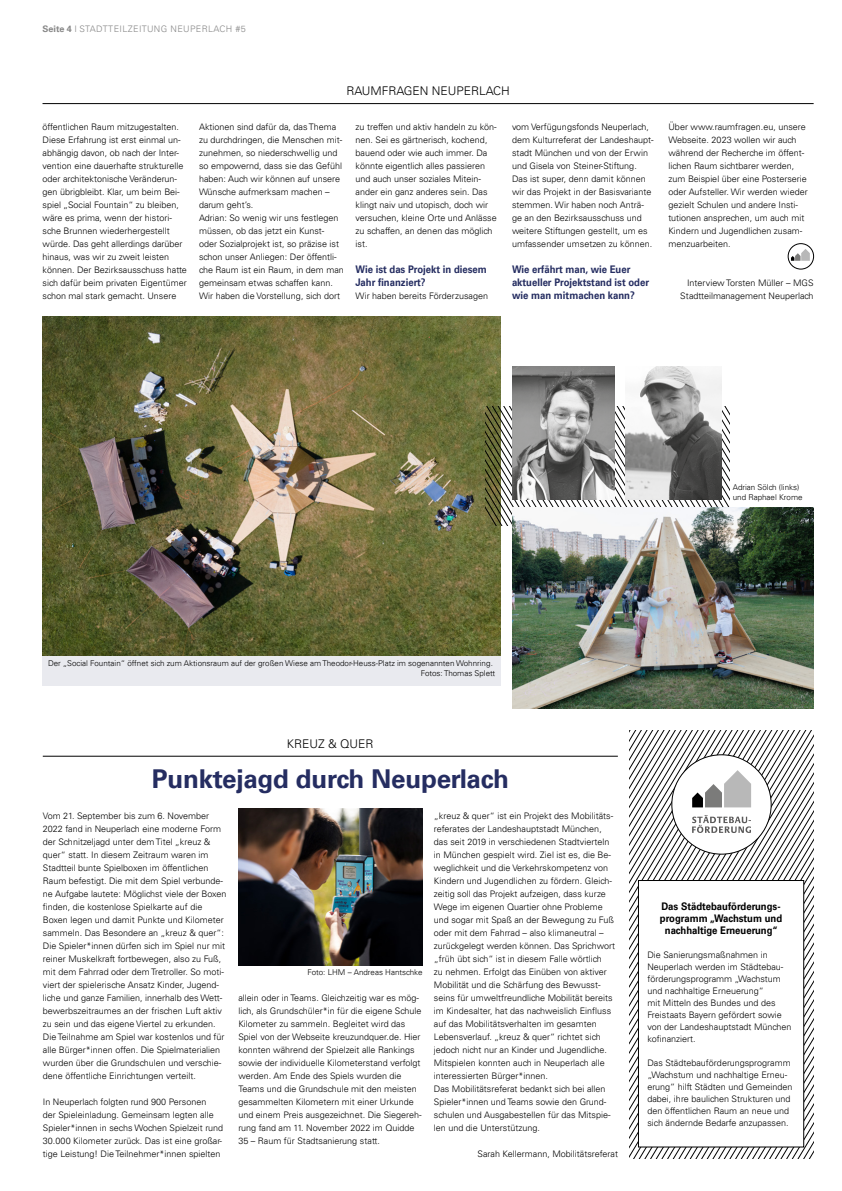
<style>
.page{position:relative;width:842px;height:1191px;background:#fff}
.page>*{position:absolute;margin:0;border:0;box-sizing:border-box;transform-origin:0 0}
.Headline_bold_blau{font:700 26px "Univers LT";letter-spacing:-.01em;color:#252d61}
.t1{font:300 12px "Univers LT";color:#000}
.Fließtext{font:700 10.5px/13px "Univers LT";color:#252d61;scale:.91 1}
.Fließtext_unterübers{font:700 10.5px/12px "Univers LT";color:#000;text-align:center;scale:.91 1}
.Fließtext_unterübers-2{font:700 10.5px/13px "Univers LT";color:#252d61;scale:.91 1}
.Fließtext-2{font:300 9px/13px "Univers LT";color:#000}
.t2{font:300 9px "Univers LT";letter-spacing:.04em;color:#878787}
.Bildunterschriften{font:300 8px/10px "Univers LT";color:#000;text-align:right}
.s1{font-weight:700}
</style>
<div class="page">
<hr style="left:43px;top:103px;width:771px;height:1px;background:#000">
<div style="left:42px;top:655px;width:459px;height:30px;background:#e9eaef"></div>
<svg style="left:791px;top:249px;width:19px;height:12px"></svg>
<div style="left:788px;top:243px;width:26px;height:26px;border:1px solid #000;border-radius:50%"></div>
<hr style="left:43px;top:756px;width:575px;height:1px;background:#000">
<img style="left:43px;top:317px;width:458px;height:338px">
<svg style="left:629px;top:730px;width:185px;height:428px"></svg>
<svg style="left:486px;top:406px;width:243px;height:119px"></svg>
<img style="left:512px;top:508px;width:302px;height:200px">
<img style="left:512px;top:366px;width:102px;height:133px">
<img style="left:238px;top:808px;width:184px;height:157px">
<img style="left:625px;top:366px;width:96px;height:133px">
<p class="t2" style="left:43px;top:23px;width:205px"><span class="s1">Seite 4</span> I STADTTEILZEITUNG NEUPERLACH #5</p>
<p class="t1" style="left:346px;top:84px;width:165px">RAUMFRAGEN NEUPERLACH</p>
<p class="Fließtext-2" style="left:43px;top:120px;width:146px">öffentlichen Raum mitzugestalten.<br>Diese Erfahrung ist erst einmal un&shy;abhängig davon, ob nach der Inter&shy;vention eine dauerhafte strukturelle oder architektonische Veränderun&shy;gen übrigbleibt. Klar, um beim Bei&shy;spiel „Social Fountain“ zu bleiben, wäre es prima, wenn der histori&shy;sche Brunnen wiederhergestellt würde. Das geht allerdings darüber hinaus, was wir zu zweit leisten können. Der Bezirksausschuss hatte sich dafür beim privaten Eigentümer schon mal stark gemacht. Unsere</p>
<p class="Fließtext-2" style="left:199px;top:120px;width:145px">Aktionen sind dafür da, das Thema zu durchdringen, die Menschen mit&shy;zunehmen, so niederschwellig und so empowernd, dass sie das Gefühl haben: Auch wir können auf unsere<br>Wünsche aufmerksam machen – darum geht’s.</p>
<p class="Fließtext-2" style="left:199px;top:211px;width:146px">Adrian: So wenig wir uns festlegen müssen, ob das jetzt ein Kunst&shy;oder Sozialprojekt ist, so präzise ist schon unser Anliegen: Der öffentli&shy;che Raum ist ein Raum, in dem man gemeinsam etwas schaffen kann.<br>Wir haben die Vorstellung, sich dort</p>
<p class="Fließtext-2" style="left:355px;top:120px;width:143px">zu treffen und aktiv handeln zu kön&shy;nen. Sei es gärtnerisch, kochend, bauend oder wie auch immer. Da könnte eigentlich alles passieren und auch unser soziales Mitein&shy;ander ein ganz anderes sein. Das klingt naiv und utopisch, doch wir versuchen, kleine Orte und Anlässe zu schaffen, an denen das möglich ist.</p>
<p class="Fließtext_unterübers-2" style="left:355px;top:262px;width:146px">Wie ist das Projekt in diesem<br>Jahr finanziert?</p>
<p class="Fließtext-2" style="left:355px;top:289px;width:134px">Wir haben bereits Förderzusagen</p>
<p class="Fließtext-2" style="left:512px;top:120px;width:143px">vom Verfügungsfonds Neuperlach, dem Kulturreferat der Landeshaupt&shy;stadt München und von der Erwin und Gisela von Steiner-Stiftung.<br>Das ist super, denn damit können wir das Projekt in der Basisvariante stemmen. Wir haben noch Anträ&shy;ge an den Bezirksausschuss und weitere Stiftungen gestellt, um es umfassender umsetzen zu können.</p>
<p class="Fließtext" style="left:512px;top:262px;width:152px">Wie erfährt man, wie Euer aktueller Projektstand ist oder wie man mitmachen kann?</p>
<p class="Fließtext-2" style="left:668px;top:120px;width:141px">Über www.raumfragen.eu, unsere<br>Webseite. 2023 wollen wir auch während der Recherche im öffent&shy;lichen Raum sichtbarer werden, zum Beispiel über eine Posterserie oder Aufsteller. Wir werden wieder gezielt Schulen und andere Insti&shy;tutionen ansprechen, um auch mit<br>Kindern und Jugendlichen zusam&shy;menzuarbeiten.</p>
<p class="Fließtext-2" style="left:680px;top:276px;width:135px;text-align:right">Interview Torsten Müller – MGS<br>Stadtteilmanagement Neuperlach</p>
<p class="Bildunterschriften" style="left:48px;top:658px;width:449px">Der „Social Fountain“ öffnet sich zum Aktionsraum auf der großen Wiese am Theodor-Heuss-Platz im sogenannten Wohnring.<br>Fotos: Thomas Splett</p>
<p class="t1" style="left:287px;top:736px;width:88px">KREUZ &amp; QUER</p>
<p class="Headline_bold_blau" style="left:152px;top:763px;width:359px">Punktejagd durch Neuperlach</p>
<p class="Bildunterschriften" style="left:733px;top:482px;width:71px;text-align:left">Adrian Sölch (links) und Raphael Krome</p>
<p class="Fließtext-2" style="left:43px;top:809px;width:185px">Vom 21. September bis zum 6. November 2022 fand in Neuperlach eine moderne Form der Schnitzeljagd unter dem Titel „kreuz &amp; quer“ statt. In diesem Zeitraum waren im Stadtteil bunte Spielboxen im öffentlichen Raum befestigt. Die mit dem Spiel verbunde&shy;ne Aufgabe lautete: Möglichst viele der Boxen finden, die kostenlose Spielkarte auf die Boxen legen und damit Punkte und Kilometer sammeln. Das Besondere an „kreuz &amp; quer“:<br>Die Spieler*innen dürfen sich im Spiel nur mit reiner Muskelkraft fortbewegen, also zu Fuß, mit dem Fahrrad oder dem Tretroller. So moti&shy;viert der spielerische Ansatz Kinder, Jugend&shy;liche und ganze Familien, innerhalb des Wett&shy;bewerbszeitraumes an der frischen Luft aktiv zu sein und das eigene Viertel zu erkunden.<br>Die Teilnahme am Spiel war kostenlos und für alle Bürger*innen offen. Die Spielmaterialien wurden über die Grundschulen und verschie&shy;dene öffentliche Einrichtungen verteilt.</p>
<p class="Fließtext-2" style="left:43px;top:1095px;width:182px">In Neuperlach folgten rund 900 Personen<br>der Spieleinladung. Gemeinsam legten alle Spieler*innen in sechs Wochen Spielzeit rund 30.000 Kilometer zurück. Das ist eine großar&shy;tige Leistung! Die Teilnehmer*innen spielten</p>
<p class="Bildunterschriften" style="left:308px;top:966px;width:116px">Foto: LHM – Andreas Hantschke</p>
<p class="Fließtext-2" style="left:238px;top:991px;width:185px">allein oder in Teams. Gleichzeitig war es mög&shy;lich, als Grundschüler*in für die eigene Schule Kilometer zu sammeln. Begleitet wird das Spiel von der Webseite kreuzundquer.de. Hier konnten während der Spielzeit alle Rankings sowie der individuelle Kilometerstand verfolgt werden. Am Ende des Spiels wurden die Teams und die Grundschule mit den meisten gesammelten Kilometern mit einer Urkunde und einem Preis ausgezeichnet. Die Siegereh&shy;rung fand am 11. November 2022 im Quidde 35 – Raum für Stadtsanierung statt.</p>
<p class="Fließtext-2" style="left:434px;top:809px;width:183px">„kreuz &amp; quer“ ist ein Projekt des Mobilitäts&shy;referates der Landeshauptstadt München, das seit 2019 in verschiedenen Stadtvierteln in München gespielt wird. Ziel ist es, die Be&shy;weglichkeit und die Verkehrskompetenz von Kindern und Jugendlichen zu fördern. Gleich&shy;zeitig soll das Projekt aufzeigen, dass kurze Wege im eigenen Quartier ohne Probleme und sogar mit Spaß an der Bewegung zu Fuß oder mit dem Fahrrad – also klimaneutral – zurückgelegt werden können. Das Sprichwort „früh übt sich“ ist in diesem Falle wörtlich<br>zu nehmen. Erfolgt das Einüben von aktiver Mobilität und die Schärfung des Bewusst&shy;seins für umweltfreundliche Mobilität bereits im Kindesalter, hat das nachweislich Einfluss auf das Mobilitätsverhalten im gesamten Lebensverlauf. „kreuz &amp; quer“ richtet sich jedoch nicht nur an Kinder und Jugendliche.<br>Mitspielen konnten auch in Neuperlach alle interessierten Bürger*innen.</p>
<p class="Fließtext-2" style="left:434px;top:1082px;width:178px">Das Mobilitätsreferat bedankt sich bei allen Spieler*innen und Teams sowie den Grund&shy;schulen und Ausgabestellen für das Mitspie&shy;len und die Unterstützung.</p>
<p class="Fließtext-2" style="left:477px;top:1147px;width:142px">Sarah Kellermann, Mobilitätsreferat</p>
<p class="Fließtext_unterübers" style="left:660px;top:900px;width:136px">Das Städtebauförderungs&shy;programm „Wachstum und nachhaltige Erneuerung“</p>
<p class="Fließtext-2" style="left:647px;top:948px;width:146px;line-height:12px">Die Sanierungsmaßnahmen in<br>Neuperlach werden im Städtebau&shy;förderungsprogramm „Wachstum und nachhaltige Erneuerung“<br>mit Mitteln des Bundes und des<br>Freistaats Bayern gefördert sowie von der Landeshauptstadt München kofinanziert.</p>
<p class="Fließtext-2" style="left:647px;top:1056px;width:146px;line-height:12px">Das Städtebauförderungsprogramm „Wachstum und nachhaltige Erneu&shy;erung“ hilft Städten und Gemeinden dabei, ihre baulichen Strukturen und den öffentlichen Raum an neue und sich ändernde Bedarfe anzupassen.</p>
</div>
